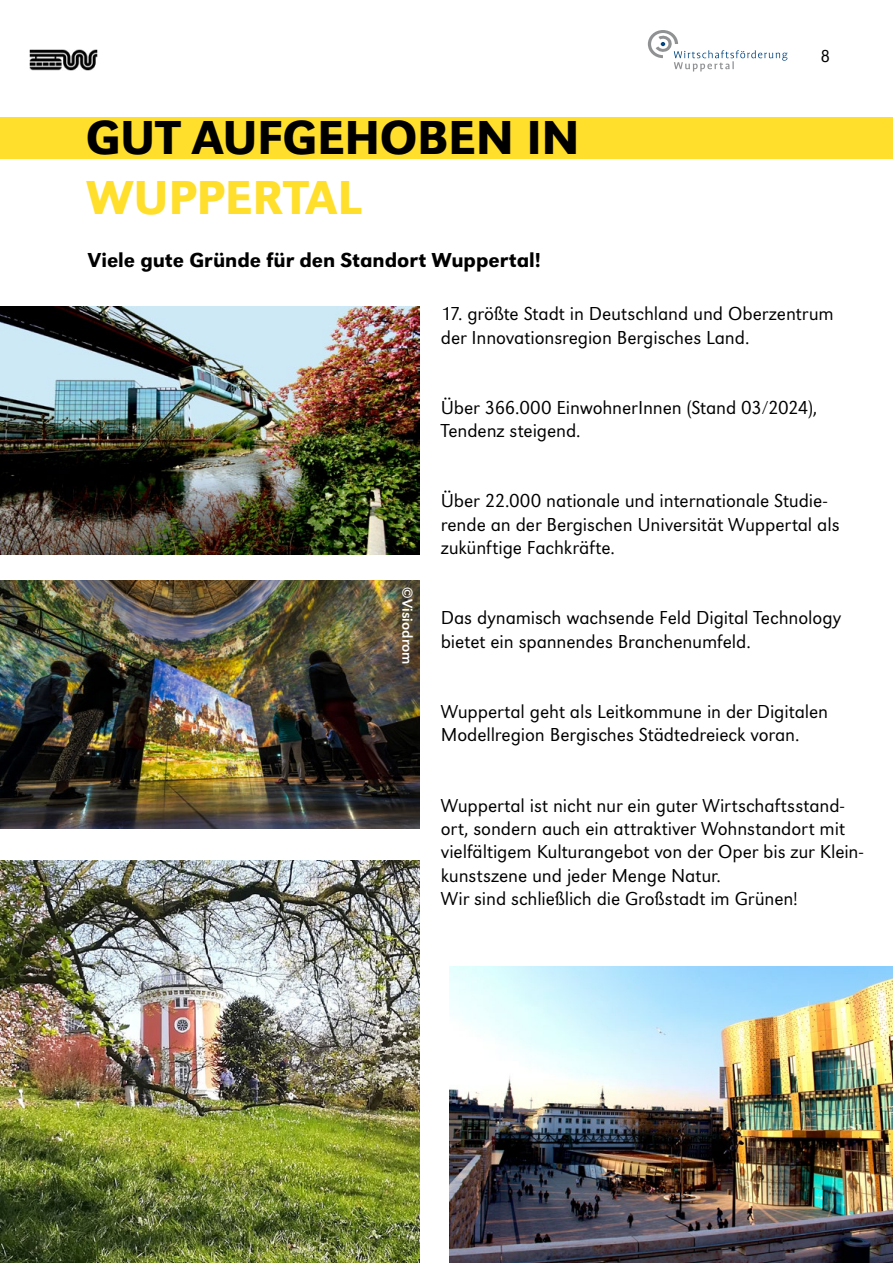
<style>
.page{position:relative;width:893px;height:1263px;background:#fff}
.page>*{position:absolute;margin:0;border:0;box-sizing:border-box;transform-origin:0 0}
.t1{font:500 49.5px "URW Grotesk";letter-spacing:-.01em;color:#000}
.t2{font:500 49.5px "URW Grotesk";letter-spacing:-.01em;color:#ffdf2c}
.t3{font:500 21px "URW Grotesk";color:#000}
.t4{font:300 19.5px/23.4px "URW Grotesk";letter-spacing:-.005em;color:#000}
.t5{font:300 18px "URW Grotesk";color:#000}
.t6{font:15px "URW Grotesk";color:#fff}
</style>
<div class="page">
<div style="left:0;top:117px;width:893px;height:41px;background:#ffdf2c"></div>
<img style="left:449px;top:966px;width:444px;height:297px">
<img style="left:0;top:860px;width:419px;height:403px">
<svg style="left:648px;top:30px;width:139px;height:42px"></svg>
<img style="left:30px;top:49px;width:68px;height:22px">
<img style="left:0;top:580px;width:419px;height:248px">
<img style="left:0;top:306px;width:419px;height:248px">
<p class="t5" style="left:821px;top:46px;width:11px">8</p>
<h1 class="t1" style="left:86px;top:109px;width:495px">GUT AUFGEHOBEN IN</h1>
<h1 class="t2" style="left:86px;top:168px;width:277px">WUPPERTAL</h1>
<p class="t3" style="left:88px;top:247px;width:454px">Viele gute Gründe für den Standort Wuppertal!</p>
<p class="t4" style="left:441px;top:302px;width:395px">17. größte Stadt in Deutschland und Oberzentrum der Innovationsregion Bergisches Land.</p>
<p class="t4" style="left:441px;top:396px;width:378px">Über 366.000 EinwohnerInnen (Stand 03/2024),<br>Tendenz steigend.</p>
<p class="t6" style="left:416px;top:587px;width:79px;rotate:90deg">©Visiodrom</p>
<p class="t4" style="left:441px;top:489px;width:400px">Über 22.000 nationale und internationale Studie&shy;rende an der Bergischen Universität Wuppertal als zukünftige Fachkräfte.</p>
<p class="t4" style="left:441px;top:606px;width:402px">Das dynamisch wachsende Feld Digital Technology bietet ein spannendes Branchenumfeld.</p>
<p class="t4" style="left:441px;top:700px;width:389px">Wuppertal geht als Leitkommune in der Digitalen<br>Modellregion Bergisches Städtedreieck voran.</p>
<p class="t4" style="left:441px;top:794px;width:424px">Wuppertal ist nicht nur ein guter Wirtschaftsstand&shy;ort, sondern auch ein attraktiver Wohnstandort mit vielfältigem Kulturangebot von der Oper bis zur Klein&shy;kunstszene und jeder Menge Natur.<br>Wir sind schließlich die Großstadt im Grünen!</p>
</div>
